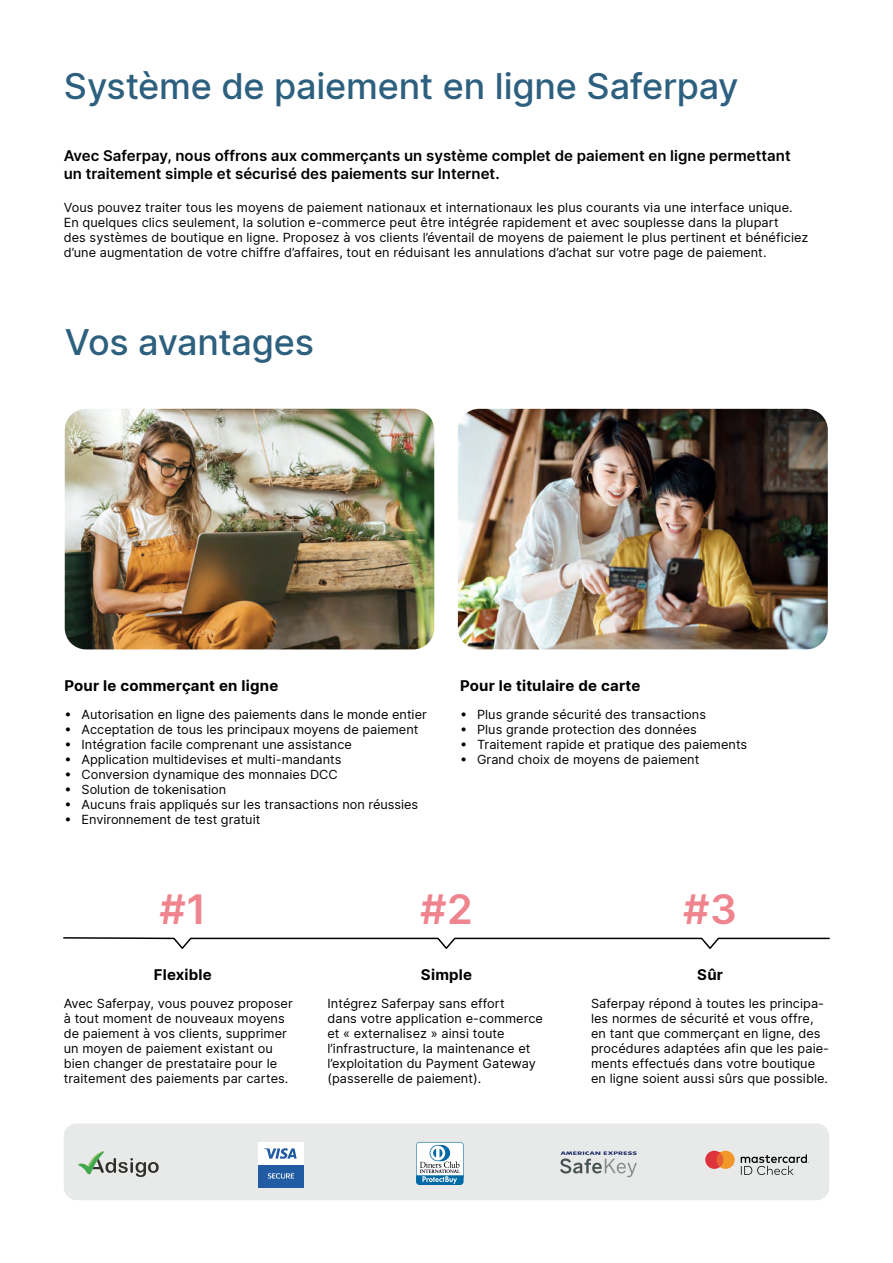
<style>
.page{position:relative;width:893px;height:1263px;background:#fff}
.page>*{position:absolute;margin:0;border:0;box-sizing:border-box;transform-origin:0 0}
.t1{font:600 41.25px "Inter";color:#f0848e}
.t2{font:500 36px "Inter";letter-spacing:-.005em;color:#2d607e}
.t3{font:600 15px/18px "Inter";color:#000}
.t4{font:700 15px "Inter";letter-spacing:.01em;color:#000}
.t5{font:12.75px/15px "Inter";letter-spacing:.005em;color:#000}
</style>
<div class="page">
<div style="left:64px;top:1123px;width:765px;height:77px;background:#e8eaea;border-radius:13px"></div>
<svg style="left:78px;top:1151px;width:81px;height:26px"></svg>
<div style="left:258px;top:1142px;width:46px;height:45px;background:#fff"></div>
<div style="left:258px;top:1165px;width:46px;height:22px;background:#215ba1"></div>
<svg style="left:264px;top:1148px;width:33px;height:11px"></svg>
<svg style="left:268px;top:1173px;width:26px;height:5px"></svg>
<svg style="left:416px;top:1142px;width:48px;height:43px;background:#a9c7d8"></svg>
<svg style="left:560px;top:1151px;width:77px;height:26px"></svg>
<svg style="left:741px;top:1154px;width:68px;height:21px"></svg>
<svg style="left:705px;top:1151px;width:30px;height:18px"></svg>
<svg style="left:63px;top:937px;width:767px;height:12px"></svg>
<img style="left:65px;top:409px;width:369px;height:240px">
<img style="left:458px;top:409px;width:370px;height:240px">
<h2 class="t2" style="left:64px;top:59px;width:676px">Système de paiement en ligne Saferpay</h2>
<p class="t3" style="left:64px;top:146px;width:728px">Avec Saferpay, nous offrons aux commerçants un système complet de paiement en ligne permettant un traitement simple et sécurisé des paiements sur Internet.</p>
<p class="t5" style="left:64px;top:199px;width:746px">Vous pouvez traiter tous les moyens de paiement nationaux et internationaux les plus courants via une interface unique.<br>En quelques clics seulement, la solution e-commerce peut être intégrée rapidement et avec souplesse dans la plupart<br>des systèmes de boutique en ligne. Proposez à vos clients l’éventail de moyens de paiement le plus pertinent et bénéficiez d’une augmentation de votre chiffre d’affaires, tout en réduisant les annulations d’achat sur votre page de paiement.</p>
<h2 class="t2" style="left:65px;top:316px;width:251px">Vos avantages</h2>
<p class="t4" style="left:65px;top:675px;width:215px">Pour le commerçant en ligne</p>
<p class="t5" style="left:65px;top:707px;width:364px">• Autorisation en ligne des paiements dans le monde entier</p>
<p class="t5" style="left:65px;top:722px;width:355px">• Acceptation de tous les principaux moyens de paiement</p>
<p class="t5" style="left:65px;top:737px;width:289px">• Intégration facile comprenant une assistance</p>
<p class="t5" style="left:65px;top:752px;width:278px">• Application multidevises et multi-mandants</p>
<p class="t5" style="left:65px;top:767px;width:275px">• Conversion dynamique des monnaies DCC</p>
<p class="t5" style="left:65px;top:782px;width:163px">• Solution de tokenisation</p>
<p class="t5" style="left:65px;top:797px;width:355px">• Aucuns frais appliqués sur les transactions non réussies</p>
<p class="t5" style="left:65px;top:812px;width:197px">• Environnement de test gratuit</p>
<p class="t4" style="left:460px;top:675px;width:182px">Pour le titulaire de carte</p>
<p class="t5" style="left:460px;top:707px;width:248px">• Plus grande sécurité des transactions</p>
<p class="t5" style="left:460px;top:722px;width:238px">• Plus grande protection des données</p>
<p class="t5" style="left:460px;top:737px;width:289px">• Traitement rapide et pratique des paiements</p>
<p class="t5" style="left:460px;top:752px;width:241px">• Grand choix de moyens de paiement</p>
<h1 class="t1" style="left:159px;top:879px;width:48px">#1</h1>
<h1 class="t1" style="left:420px;top:879px;width:54px">#2</h1>
<h1 class="t1" style="left:683px;top:879px;width:55px">#3</h1>
<p class="t4" style="left:154px;top:963px;width:59px">Flexible</p>
<p class="t5" style="left:64px;top:996px;width:230px">Avec Saferpay, vous pouvez proposer à tout moment de nouveaux moyens de paiement à vos clients, supprimer un moyen de paiement existant ou bien changer de prestataire pour le traitement des paiements par cartes.</p>
<p class="t4" style="left:421px;top:963px;width:53px">Simple</p>
<p class="t5" style="left:327px;top:996px;width:217px">Intégrez Saferpay sans effort<br>dans votre application e-commerce et « externalisez » ainsi toute l’infrastructure, la maintenance et l’exploitation du Payment Gateway (passerelle de paiement).</p>
<p class="t4" style="left:697px;top:963px;width:27px">Sûr</p>
<p class="t5" style="left:591px;top:996px;width:240px">Saferpay répond à toutes les principa&shy;les normes de sécurité et vous offre, en tant que commerçant en ligne, des procédures adaptées afin que les paie&shy;ments effectués dans votre boutique en ligne soient aussi sûrs que possible.</p>
</div>
